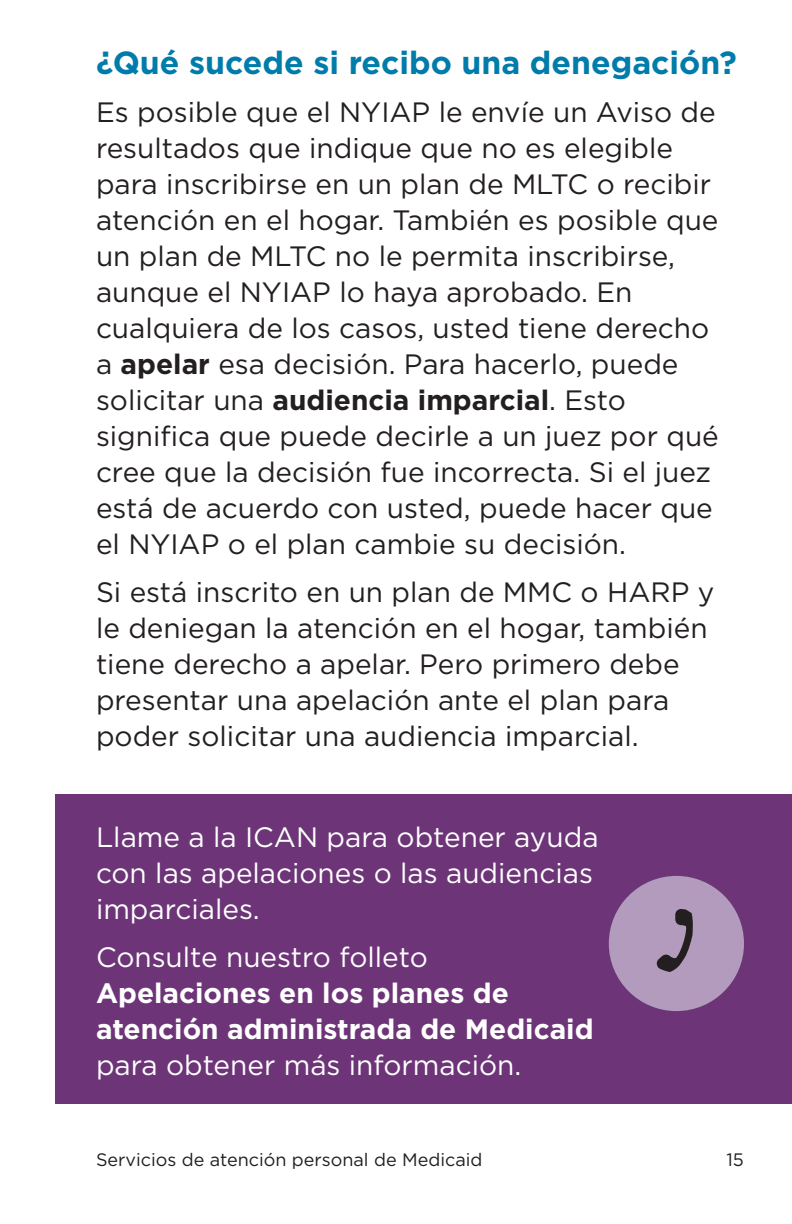
<style>
.page{position:relative;width:792px;height:1224px;background:#fff}
.page>*{position:absolute;margin:0;border:0;box-sizing:border-box;transform-origin:0 0}
.Bold_16-18_Left_Blue{font:700 32px "Gotham";color:#007caa}
.Body_Reg_14-18{font:28px/36px "Gotham";color:#231f20}
.Body_Reg_14-18_White{font:700 28px/36px "Gotham";color:#fff}
.Body_Reg_14-18_White-2{font:28px/36px "Gotham";color:#fff}
.t1{font:18px "Gotham";color:#231f20}
.s1{font-weight:700}
.s2{font-weight:400}
</style>
<div class="page">
<div style="left:55px;top:794px;width:737px;height:310px;background:#6d3578"></div>
<div style="left:609px;top:876px;width:135px;height:135px;background:#b29bbc;border-radius:50%"></div>
<svg style="left:657px;top:909px;width:36px;height:63px"></svg>
<p class="Bold_16-18_Left_Blue" style="left:96px;top:41px;width:642px">¿Qué sucede si recibo una denegación?</p>
<p class="Body_Reg_14-18" style="left:96px;top:93px;width:624px">Es posible que el NYIAP le envíe un Aviso de resultados que indique que no es elegible para inscribirse en un plan de MLTC o recibir atención en el hogar. También es posible que un plan de MLTC no le permita inscribirse, aunque el NYIAP lo haya aprobado. En cualquiera de los casos, usted tiene derecho a <span class="s1">apelar</span> esa decisión. Para hacerlo, puede solicitar una <span class="s1">audiencia imparcial</span>. Esto significa que puede decirle a un juez por qué cree que la decisión fue incorrecta. Si el juez está de acuerdo con usted, puede hacer que el NYIAP o el plan cambie su decisión.</p>
<p class="Body_Reg_14-18" style="left:96px;top:573px;width:620px">Si está inscrito en un plan de MMC o HARP y le deniegan la atención en el hogar, también tiene derecho a apelar. Pero primero debe presentar una apelación ante el plan para poder solicitar una audiencia imparcial.</p>
<p class="Body_Reg_14-18_White-2" style="left:96px;top:818px;width:504px">Llame a la ICAN para obtener ayuda con las apelaciones o las audiencias imparciales.</p>
<p class="Body_Reg_14-18_White" style="left:96px;top:939px;width:499px"><span class="s2">Consulte nuestro folleto<br></span>Apelaciones en los planes de atención administrada de Medicaid <span class="s2">para obtener más información.</span></p>
<p class="t1" style="left:96px;top:1149px;width:388px">Servicios de atención personal de Medicaid</p>
<p class="t1" style="left:727px;top:1149px;width:19px">15</p>
</div>
